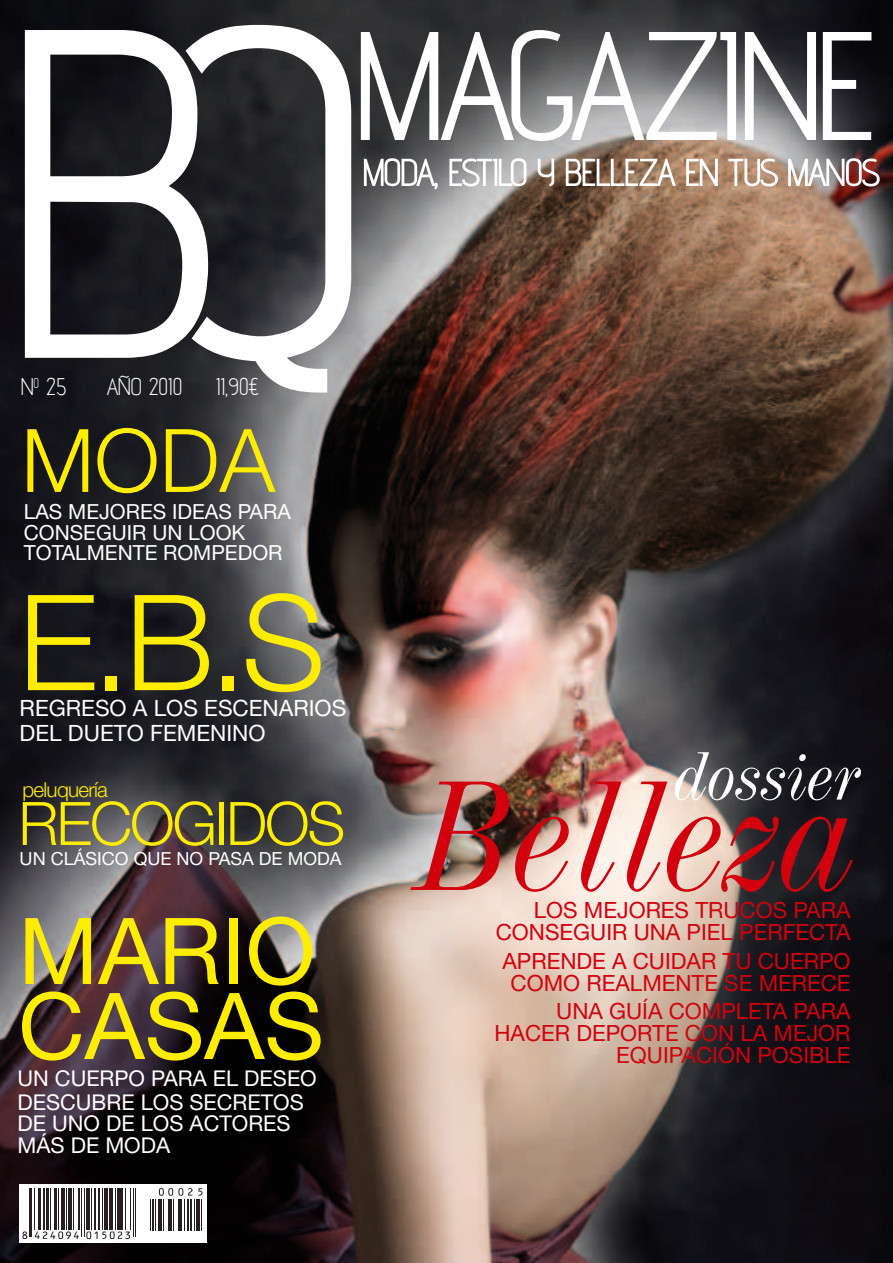
<style>
.page{position:relative;width:893px;height:1263px;background:#fff}
.page>*{position:absolute;margin:0;border:0;box-sizing:border-box;transform-origin:0 0}
.t1{font:italic 152.55px "Industrial 736 BT";color:#d1010e}
.t2{font:300 133.05px "Helvetica Neue LT Std";color:#ffed00}
.t3{font:92.25px/75px "Helvetica Neue LT Std";color:#ffed00}
.t4{font:300 87.75px "Helvetica Neue LT Std";color:#ffed00}
.t5{font:italic 66.6px "Industrial 736 BT";color:#fff}
.t6{font:300 60px "Helvetica Neue LT Std";letter-spacing:-.035em;color:#ffed00}
.t7{font:22.5px/25px "Helvetica Neue LT Std";color:#fff}
.t8{font:300 22.5px "advent";color:#fff}
.t9{font:22.35px/21.9px "Helvetica Neue LT Std";color:#d1010e;text-align:right}
.t10{font:21.75px/24.2px "Helvetica Neue LT Std";color:#fff}
.t11{font:20.85px/20.4px "Helvetica Neue LT Std";color:#fff}
.t12{font:300 20.55px "Helvetica Neue LT Std";letter-spacing:-.035em;color:#ffed00}
.t13{font:18px "Helvetica Neue LT Std";color:#fff}
</style>
<div class="page">
<img style="left:0;top:0;width:893px;height:1263px">
<div style="left:19px;top:1184px;width:187px;height:58px;background:#fff"></div>
<svg style="left:25px;top:30px;width:161px;height:328px"></svg>
<svg style="left:186px;top:25px;width:165px;height:368px"></svg>
<svg style="left:361px;top:30px;width:375px;height:111px"></svg>
<svg style="left:745px;top:32px;width:71px;height:108px"></svg>
<svg style="left:823px;top:32px;width:48px;height:108px"></svg>
<svg style="left:364px;top:158px;width:74px;height:32px"></svg>
<svg style="left:449px;top:158px;width:77px;height:28px"></svg>
<svg style="left:538px;top:159px;width:16px;height:27px"></svg>
<svg style="left:566px;top:159px;width:110px;height:27px"></svg>
<svg style="left:686px;top:159px;width:32px;height:27px"></svg>
<svg style="left:728px;top:159px;width:50px;height:27px"></svg>
<svg style="left:788px;top:158px;width:92px;height:28px"></svg>
<hr style="left:29px;top:1188px;width:2px;height:49px;background:#281e22">
<hr style="left:31px;top:1188px;width:1px;height:49px;background:#281e22">
<hr style="left:34px;top:1188px;width:1px;height:42px;background:#281e22">
<hr style="left:38px;top:1188px;width:3px;height:42px;background:#281e22">
<hr style="left:43px;top:1188px;width:2px;height:42px;background:#281e22">
<hr style="left:46px;top:1188px;width:3px;height:42px;background:#281e22">
<hr style="left:50px;top:1188px;width:1px;height:42px;background:#281e22">
<hr style="left:54px;top:1188px;width:2px;height:42px;background:#281e22">
<hr style="left:58px;top:1188px;width:1px;height:42px;background:#281e22">
<hr style="left:61px;top:1188px;width:3px;height:42px;background:#281e22">
<hr style="left:67px;top:1188px;width:1px;height:42px;background:#281e22">
<hr style="left:69px;top:1188px;width:3px;height:42px;background:#281e22">
<hr style="left:74px;top:1188px;width:1px;height:42px;background:#281e22">
<hr style="left:78px;top:1188px;width:2px;height:42px;background:#281e22">
<hr style="left:81px;top:1188px;width:1px;height:49px;background:#281e22">
<hr style="left:84px;top:1188px;width:1px;height:49px;background:#281e22">
<hr style="left:86px;top:1188px;width:3px;height:42px;background:#281e22">
<hr style="left:92px;top:1188px;width:1px;height:42px;background:#281e22">
<hr style="left:94px;top:1188px;width:1px;height:42px;background:#281e22">
<hr style="left:99px;top:1188px;width:1px;height:42px;background:#281e22">
<hr style="left:102px;top:1188px;width:1px;height:42px;background:#281e22">
<hr style="left:105px;top:1188px;width:3px;height:42px;background:#281e22">
<hr style="left:109px;top:1188px;width:4px;height:42px;background:#281e22">
<hr style="left:115px;top:1188px;width:1px;height:42px;background:#281e22">
<hr style="left:117px;top:1188px;width:3px;height:42px;background:#281e22">
<hr style="left:120px;top:1188px;width:3px;height:42px;background:#281e22">
<hr style="left:125px;top:1188px;width:1px;height:42px;background:#281e22">
<hr style="left:131px;top:1188px;width:1px;height:42px;background:#281e22">
<hr style="left:133px;top:1188px;width:1px;height:49px;background:#281e22">
<hr style="left:135px;top:1188px;width:1px;height:49px;background:#281e22">
<hr style="left:150px;top:1199px;width:1px;height:31px;background:#281e22">
<hr style="left:152px;top:1199px;width:2px;height:31px;background:#281e22">
<hr style="left:156px;top:1199px;width:1px;height:31px;background:#281e22">
<hr style="left:159px;top:1199px;width:3px;height:31px;background:#281e22">
<hr style="left:163px;top:1199px;width:1px;height:31px;background:#281e22">
<hr style="left:168px;top:1199px;width:2px;height:31px;background:#281e22">
<hr style="left:171px;top:1199px;width:1px;height:31px;background:#281e22">
<hr style="left:173px;top:1199px;width:1px;height:31px;background:#281e22">
<hr style="left:178px;top:1199px;width:2px;height:31px;background:#281e22">
<hr style="left:181px;top:1199px;width:1px;height:31px;background:#281e22">
<hr style="left:184px;top:1199px;width:1px;height:31px;background:#281e22">
<hr style="left:187px;top:1199px;width:1px;height:31px;background:#281e22">
<hr style="left:191px;top:1199px;width:1px;height:31px;background:#281e22">
<hr style="left:194px;top:1199px;width:1px;height:31px;background:#281e22">
<hr style="left:196px;top:1199px;width:3px;height:31px;background:#281e22">
<hr style="left:202px;top:1199px;width:1px;height:31px;background:#281e22">
<svg style="left:22px;top:1231px;width:5px;height:8px"></svg>
<svg style="left:35px;top:1231px;width:44px;height:8px"></svg>
<svg style="left:86px;top:1231px;width:44px;height:8px"></svg>
<svg style="left:198px;top:1188px;width:5px;height:8px"></svg>
<svg style="left:159px;top:1188px;width:33px;height:8px"></svg>
<p class="t8" style="left:21px;top:370px;width:47px">N<sup>0</sup> 25</p>
<p class="t8" style="left:107px;top:370px;width:77px">AÑO 2010</p>
<p class="t8" style="left:216px;top:370px;width:44px">11,90€</p>
<h3 class="t4" style="left:21px;top:407px;width:255px">MODA</h3>
<p class="t11" style="left:24px;top:501px;width:269px">LAS MEJORES IDEAS PARA<br>CONSEGUIR UN LOOK<br>TOTALMENTE ROMPEDOR</p>
<h2 class="t2" style="left:18px;top:561px;width:308px">E.B.S</h2>
<p class="t7" style="left:20px;top:695px;width:328px">REGRESO A LOS ESCENARIOS<br>DEL DUETO FEMENINO</p>
<p class="t12" style="left:22px;top:777px;width:87px">peluquería</p>
<h3 class="t6" style="left:18px;top:787px;width:328px">RECOGIDOS</h3>
<p class="t13" style="left:20px;top:848px;width:323px">UN CLÁSICO QUE NO PASA DE MODA</p>
<h3 class="t3" style="left:18px;top:912px;width:307px">MARIO<br>CASAS</h3>
<p class="t10" style="left:17px;top:1066px;width:301px">UN CUERPO PARA EL DESEO<br>DESCUBRE LOS SECRETOS</p>
<p class="t10" style="left:17px;top:1113px;width:275px;line-height:21.3px">DE UNO DE LOS ACTORES<br>MÁS DE MODA</p>
<h3 class="t5" style="left:675px;top:735px;width:187px">dossier</h3>
<h1 class="t1" style="left:418px;top:741px;width:440px">Belleza</h1>
<p class="t9" style="left:496px;top:899px;width:356px">LOS MEJORES TRUCOS PARA<br>CONSEGUIR UNA PIEL PERFECTA</p>
<p class="t9" style="left:502px;top:950px;width:350px;text-align:center">APRENDE A CUIDAR TU CUERPO<br>COMO REALMENTE SE MERECE</p>
<p class="t9" style="left:494px;top:1000px;width:358px">UNA GUÍA COMPLETA PARA<br>HACER DEPORTE CON LA MEJOR<br>EQUIPACIÓN POSIBLE</p>
</div>
